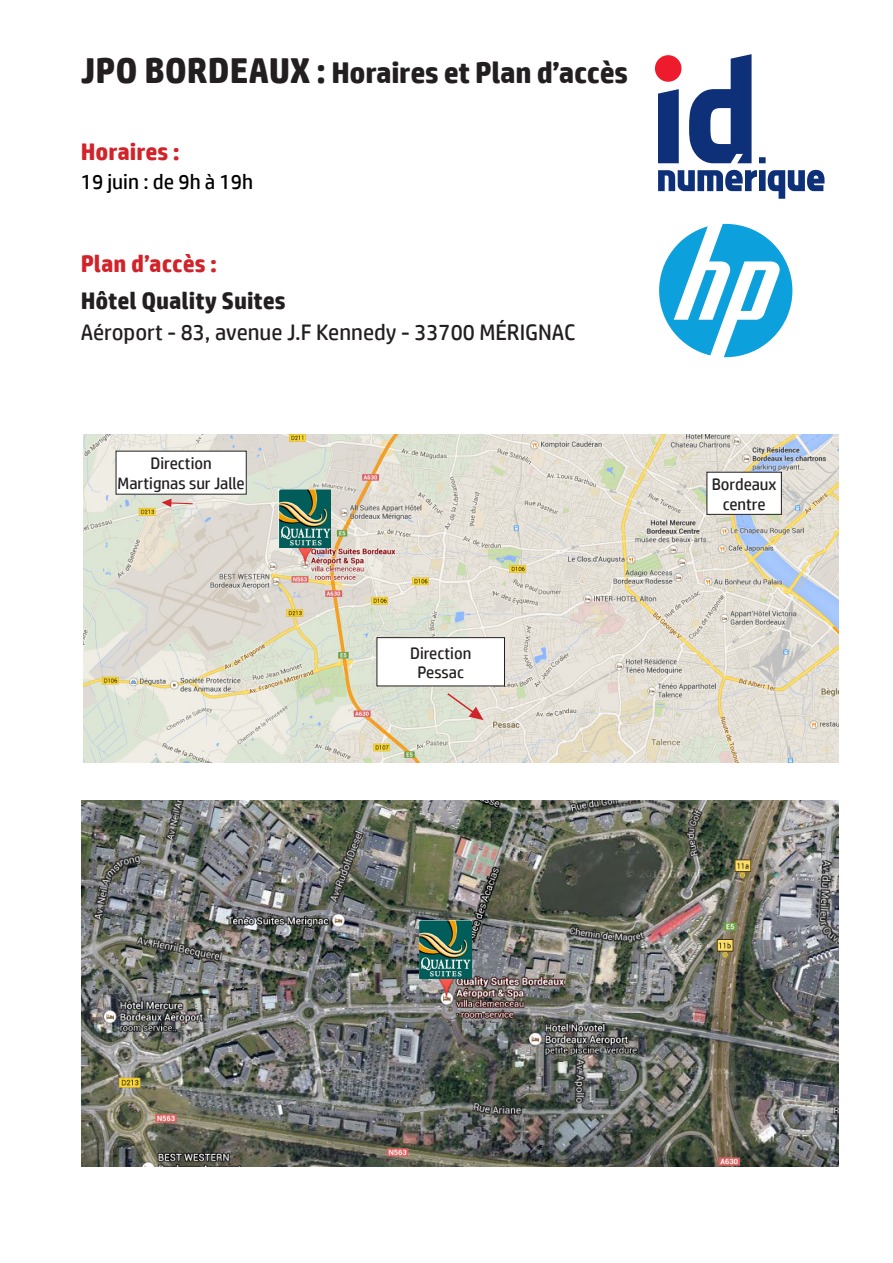
<style>
.page{position:relative;width:893px;height:1263px;background:#fff}
.page>*{position:absolute;margin:0;border:0;box-sizing:border-box;transform-origin:0 0}
.t1{font:700 30px "HP Simplified";letter-spacing:-.01em;color:#231f20}
.t2{font:700 24px "HP Simplified";color:#d1232a}
.t3{font:700 24px "HP Simplified";color:#231f20}
.t4{font:22.5px "HP Simplified";color:#231f20}
.t5{font:21px "HP Simplified";color:#000}
.t6{font:16.5px "HP Simplified";color:#231f20}
.s1{font-size:36px}
</style>
<div class="page">
<div style="left:655px;top:55px;width:26px;height:27px;background:#ee1b2d;border-radius:50%"></div>
<svg style="left:658px;top:54px;width:166px;height:145px"></svg>
<svg style="left:659px;top:224px;width:133px;height:133px"></svg>
<img style="left:83px;top:434px;width:756px;height:329px">
<div style="left:116px;top:451px;width:130px;height:43px;background:#fff"></div>
<svg style="left:446px;top:692px;width:38px;height:28px"></svg>
<svg style="left:162px;top:499px;width:32px;height:8px"></svg>
<div style="left:707px;top:472px;width:74px;height:42px;background:#fff"></div>
<img style="left:279px;top:490px;width:52px;height:57px">
<div style="left:377px;top:638px;width:127px;height:48px;background:#fff"></div>
<div style="left:377px;top:637px;width:128px;height:49px;border:1px solid #231f20"></div>
<img style="left:82px;top:800px;width:757px;height:367px">
<img style="left:419px;top:920px;width:52px;height:58px">
<p class="t1" style="left:81px;top:55px;width:549px"><span class="s1">JPO BORDEAUX :</span> Horaires et Plan d’accès</p>
<p class="t2" style="left:81px;top:137px;width:101px">Horaires :</p>
<p class="t5" style="left:81px;top:170px;width:174px">19 juin : de 9h à 19h</p>
<p class="t2" style="left:81px;top:250px;width:138px">Plan d’accès :</p>
<p class="t3" style="left:81px;top:286px;width:206px">Hôtel Quality Suites</p>
<p class="t4" style="left:81px;top:319px;width:496px">Aéroport - 83, avenue J.F Kennedy - 33700 MÉRIGNAC</p>
<p class="t6" style="left:151px;top:454px;width:63px">Direction</p>
<p class="t6" style="left:118px;top:474px;width:129px">Martignas sur Jalle</p>
<p class="t6" style="left:712px;top:475px;width:66px">Bordeaux</p>
<p class="t6" style="left:723px;top:495px;width:44px">centre</p>
<p class="t6" style="left:410px;top:643px;width:63px">Direction</p>
<p class="t6" style="left:417px;top:663px;width:48px">Pessac</p>
</div>
